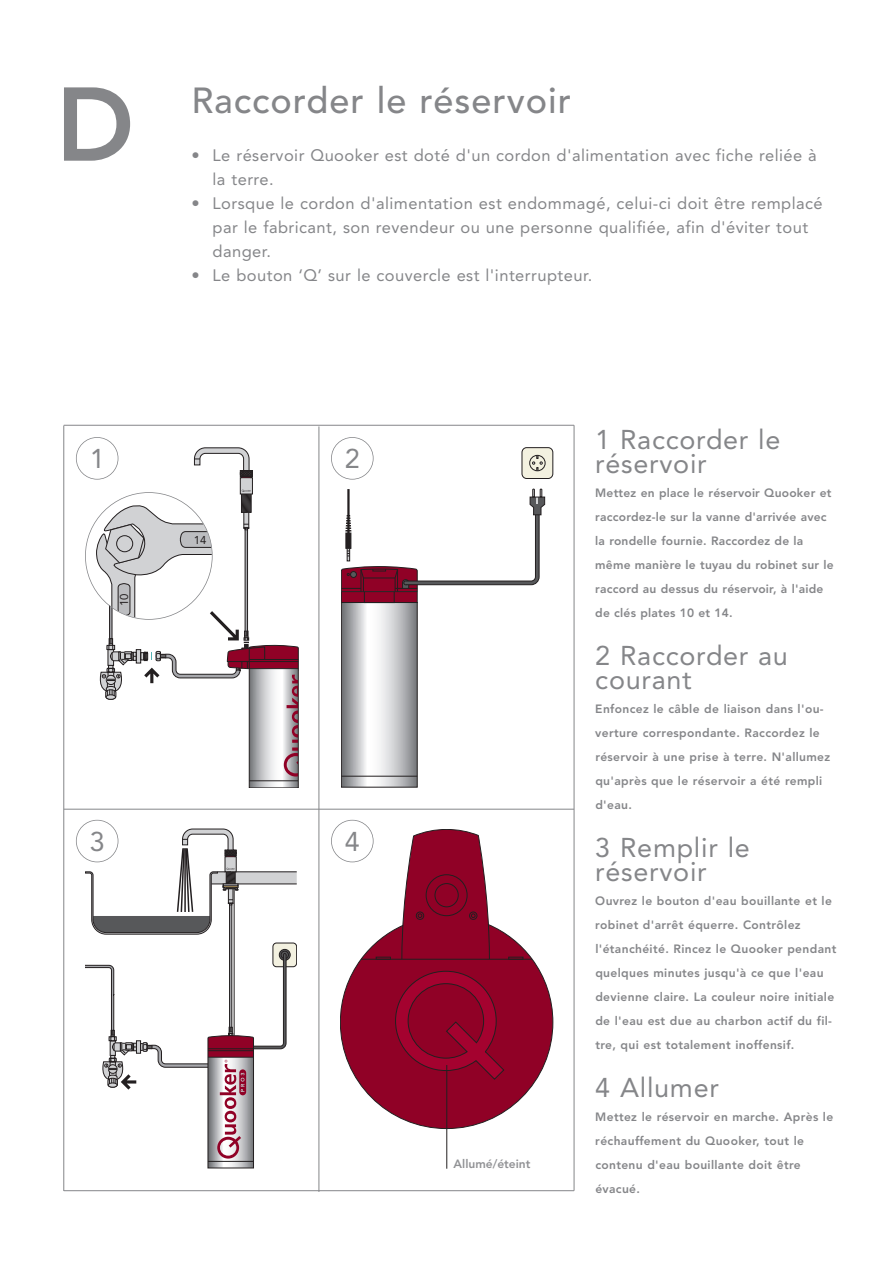
<style>
.page{position:relative;width:893px;height:1263px;background:#fff}
.page>*{position:absolute;margin:0;border:0;box-sizing:border-box;transform-origin:0 0}
.t1{font:800 103.5px "Avenir LT";color:#858689}
.t2{font:500 36px "Avenir LT";letter-spacing:.025em;color:#858689}
.t3{font:27px/24px "Avenir LT";letter-spacing:.025em;color:#858689}
.t4{font:16.5px/24px "Avenir LT";letter-spacing:.025em;color:#858689}
.t5{font:800 12px/24px "Avenir LT";letter-spacing:.03em;color:#858689}
.t6{font:800 12px "Avenir LT";color:#919295}
.t7{font:11.4px "Avenir LT";color:#231f20}
</style>
<div class="page">
<hr style="left:64px;top:1190px;width:510px;height:1px;background:#858689">
<div style="left:522px;top:448px;width:31px;height:30px;background:#f3f1e0;border-radius:5px"></div>
<div style="left:522px;top:447px;width:31px;height:32px;border:1px solid #231f20;border-radius:5px"></div>
<svg style="left:530px;top:455px;width:15px;height:16px"></svg>
<div style="left:529px;top:455px;width:16px;height:16px;border:1px solid #231f20;border-radius:50%"></div>
<svg style="left:532px;top:455px;width:10px;height:16px"></svg>
<svg style="left:341px;top:489px;width:204px;height:298px"></svg>
<div style="left:273px;top:943px;width:24px;height:24px;background:#f3f1e0;border-radius:4px"></div>
<div style="left:273px;top:943px;width:24px;height:24px;border:1px solid #231f20;border-radius:4px"></div>
<div style="left:279px;top:949px;width:11px;height:11px;background:#3d3c3e;border-radius:50%"></div>
<div style="left:279px;top:949px;width:11px;height:11px;border:1px solid #231f20;border-radius:50%"></div>
<div style="left:281px;top:951px;width:8px;height:8px;border:1px solid #231f20;border-radius:50%"></div>
<div style="left:229px;top:903px;width:3px;height:124px;border:1px solid #231f20"></div>
<hr style="left:234px;top:889px;width:1px;height:147px;background:#231f20">
<svg style="left:85px;top:829px;width:212px;height:105px"></svg>
<svg style="left:85px;top:953px;width:204px;height:215px"></svg>
<hr style="left:446px;top:1065px;width:1px;height:104px;background:#231f20">
<svg style="left:340px;top:829px;width:213px;height:300px"></svg>
<hr style="left:361px;top:959px;width:171px;height:1px;background:#231f20">
<div style="left:76px;top:437px;width:42px;height:43px;border:2px solid #858689;border-radius:50%"></div>
<hr style="left:64px;top:425px;width:510px;height:1px;background:#858689">
<hr style="left:64px;top:809px;width:510px;height:1px;background:#858689">
<hr style="left:63px;top:425px;width:1px;height:766px;background:#858689">
<hr style="left:319px;top:426px;width:1px;height:766px;background:#858689">
<div style="left:331px;top:437px;width:43px;height:43px;border:2px solid #858689;border-radius:21px"></div>
<div style="left:77px;top:820px;width:41px;height:41px;background:#fff;border-radius:21px"></div>
<div style="left:76px;top:820px;width:42px;height:42px;border:2px solid #858689;border-radius:21px"></div>
<div style="left:332px;top:820px;width:41px;height:41px;background:#fff;border-radius:21px"></div>
<div style="left:331px;top:820px;width:43px;height:42px;border:2px solid #858689;border-radius:21px"></div>
<hr style="left:574px;top:425px;width:1px;height:766px;background:#858689">
<svg style="left:96px;top:448px;width:203px;height:340px"></svg>
<div style="left:117px;top:536px;width:16px;height:16px;background:#d1d2d4;border-radius:50%"></div>
<div style="left:116px;top:535px;width:17px;height:17px;border:1px solid #231f20;border-radius:50%"></div>
<h1 class="t1" style="left:56px;top:82px;width:80px">D</h1>
<h2 class="t2" style="left:191px;top:85px;width:381px">Raccorder le réservoir</h2>
<h3 class="t4" style="left:213px;top:144px;width:606px;text-indent:-21px">• Le réservoir Quooker est doté d'un cordon d'alimentation avec fiche reliée à la terre.</h3>
<h3 class="t4" style="left:213px;top:192px;width:612px;text-indent:-21px">• Lorsque le cordon d'alimentation est endommagé, celui-ci doit être remplacé par le fabricant, son revendeur ou une personne qualifiée, afin d'éviter tout danger.</h3>
<h3 class="t4" style="left:191px;top:264px;width:402px">• Le bouton ‘Q’ sur le couvercle est l'interrupteur.</h3>
<h3 class="t3" style="left:90px;top:449px;width:17px">1</h3>
<h3 class="t3" style="left:345px;top:449px;width:17px">2</h3>
<p class="t7" style="left:120px;top:606px;width:14px;rotate:-90deg">10</p>
<p class="t7" style="left:194px;top:535px;width:14px">14</p>
<h3 class="t3" style="left:90px;top:832px;width:17px">3</h3>
<h3 class="t3" style="left:345px;top:832px;width:17px">4</h3>
<p class="t6" style="left:454px;top:1159px;width:78px">Allumé/éteint</p>
<h3 class="t3" style="left:595px;top:430px;width:187px">1 Raccorder le réservoir</h3>
<p class="t5" style="left:595px;top:482px;width:240px">Mettez en place le réservoir Quooker et raccordez-le sur la vanne d'arrivée avec la rondelle fournie. Raccordez de la même manière le tuyau du robinet sur le raccord au dessus du réservoir, à l'aide de clés plates 10 et 14.</p>
<h3 class="t3" style="left:595px;top:646px;width:194px">2 Raccorder au courant</h3>
<p class="t5" style="left:595px;top:698px;width:236px">Enfoncez le câble de liaison dans l'ou&shy;verture correspondante. Raccordez le réservoir à une prise à terre. N'allumez qu'après que le réservoir a été rempli d'eau.</p>
<h3 class="t3" style="left:595px;top:838px;width:156px">3 Remplir le réservoir</h3>
<p class="t5" style="left:595px;top:890px;width:243px">Ouvrez le bouton d'eau bouillante et le robinet d'arrêt équerre. Contrôlez l'étanchéité. Rincez le Quooker pendant quelques minutes jusqu'à ce que l'eau devienne claire. La couleur noire initiale de l'eau est due au charbon actif du fil&shy;tre, qui est totalement inoffensif.</p>
<h3 class="t3" style="left:595px;top:1078px;width:125px">4 Allumer</h3>
<p class="t5" style="left:595px;top:1106px;width:239px">Mettez le réservoir en marche. Après le réchauffement du Quooker, tout le contenu d'eau bouillante doit être évacué.</p>
</div>
